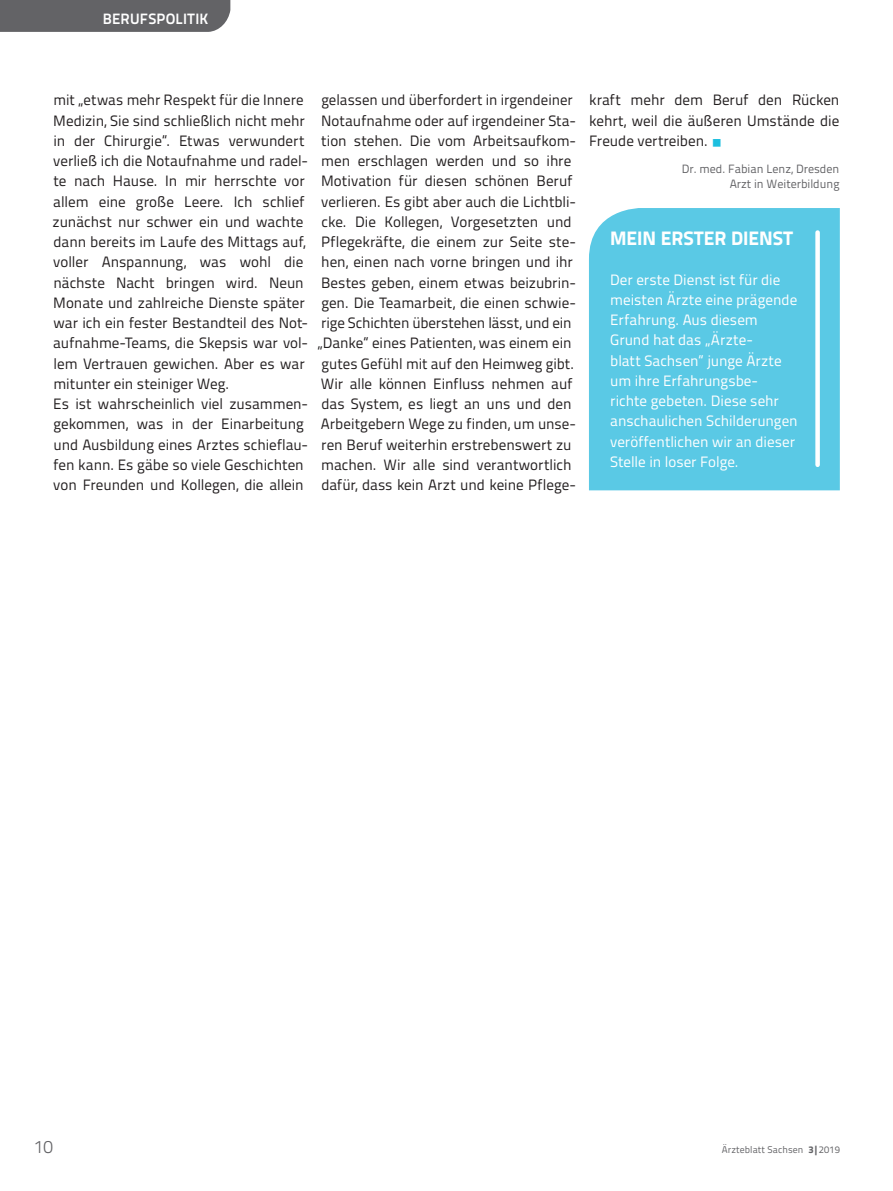
<style>
.page{position:relative;width:893px;height:1191px;background:#fff}
.page>*{position:absolute;margin:0;border:0;box-sizing:border-box;transform-origin:0 0}
.t1{font:800 19.5px "Titillium Text";letter-spacing:-.005em;color:#fff}
.t2{font:300 18px "Titillium Text";color:#636366}
.t3{font:15px/20.2px "Titillium Text";color:#231f20}
.t4{font:15px/20.2px "Titillium Text";color:#fff}
.t5{font:700 15px "Titillium Text";letter-spacing:.01em;color:#fff}
.t6{font:12px/15px "Titillium Text";color:#636366;text-align:right}
.t7{font:9.75px "Titillium Text";letter-spacing:.01em;color:#636366}
.s1{color:#1cbfdf}
.s2{font-weight:800}
</style>
<div class="page">
<div style="left:0;top:0;width:230px;height:32px;background:#636366"></div>
<div style="left:589px;top:208px;width:251px;height:282px;background:#5ac9e5"></div>
<div style="left:815px;top:232px;width:5px;height:233px;background:#fff"></div>
<p class="t5" style="left:103px;top:7px;width:107px">BERUFSPOLITIK</p>
<p class="t3" style="left:53px;top:89px;width:257px">mit „etwas mehr Respekt für die Innere Medizin, Sie sind schließlich nicht mehr in der Chirurgie“. Etwas verwundert verließ ich die Notaufnahme und radel&shy;te nach Hause. In mir herrschte vor allem eine große Leere. Ich schlief zunächst nur schwer ein und wachte dann bereits im Laufe des Mittags auf, voller Anspannung, was wohl die nächste Nacht bringen wird. Neun Monate und zahlreiche Dienste später war ich ein fester Bestandteil des Not&shy;aufnahme-Teams, die Skepsis war vol&shy;lem Vertrauen gewichen. Aber es war mitunter ein steiniger Weg.<br>Es ist wahrscheinlich viel zusammen&shy;gekommen, was in der Einarbeitung und Ausbildung eines Arztes schieflau&shy;fen kann. Es gäbe so viele Geschichten von Freunden und Kollegen, die allein</p>
<p class="t3" style="left:317px;top:89px;width:260px">gelassen und überfordert in irgendeiner Notaufnahme oder auf irgendeiner Sta&shy;tion stehen. Die vom Arbeitsaufkom&shy;men erschlagen werden und so ihre Motivation für diesen schönen Beruf verlieren. Es gibt aber auch die Lichtbli&shy;cke. Die Kollegen, Vorgesetzten und Pflegekräfte, die einem zur Seite ste&shy;hen, einen nach vorne bringen und ihr Bestes geben, einem etwas beizubrin&shy;gen. Die Teamarbeit, die einen schwie&shy;rige Schichten überstehen lässt, und ein „Danke“ eines Patienten, was einem ein gutes Gefühl mit auf den Heimweg gibt.<br>Wir alle können Einfluss nehmen auf das System, es liegt an uns und den Arbeitgebern Wege zu finden, um unse&shy;ren Beruf weiterhin erstrebenswert zu machen. Wir alle sind verantwortlich dafür, dass kein Arzt und keine Pflege-</p>
<p class="t3" style="left:589px;top:89px;width:252px;text-align:justify">kraft mehr dem Beruf den Rücken kehrt, weil die äußeren Umstände die Freude vertreiben. <span class="s1">○</span></p>
<p class="t6" style="left:682px;top:160px;width:159px">Dr. med. Fabian Lenz, Dresden<br>Arzt in Weiterbildung</p>
<h1 class="t1" style="left:610px;top:223px;width:184px">MEIN ERSTER DIENST</h1>
<p class="t4" style="left:610px;top:268px;width:189px">Der erste Dienst ist für die meisten Ärzte eine prägende<br>Erfahrung. Aus diesem<br>Grund hat das „Ärzte-<br>blatt Sachsen“ junge Ärzte um ihre Erfahrungsbe-<br>richte gebeten. Diese sehr anschaulichen Schilderungen veröffentlichen wir an dieser<br>Stelle in loser Folge.</p>
<p class="t2" style="left:34px;top:1133px;width:21px">10</p>
<p class="t7" style="left:722px;top:1142px;width:119px">Ärzteblatt Sachsen <span class="s2">3|</span>2019</p>
</div>
